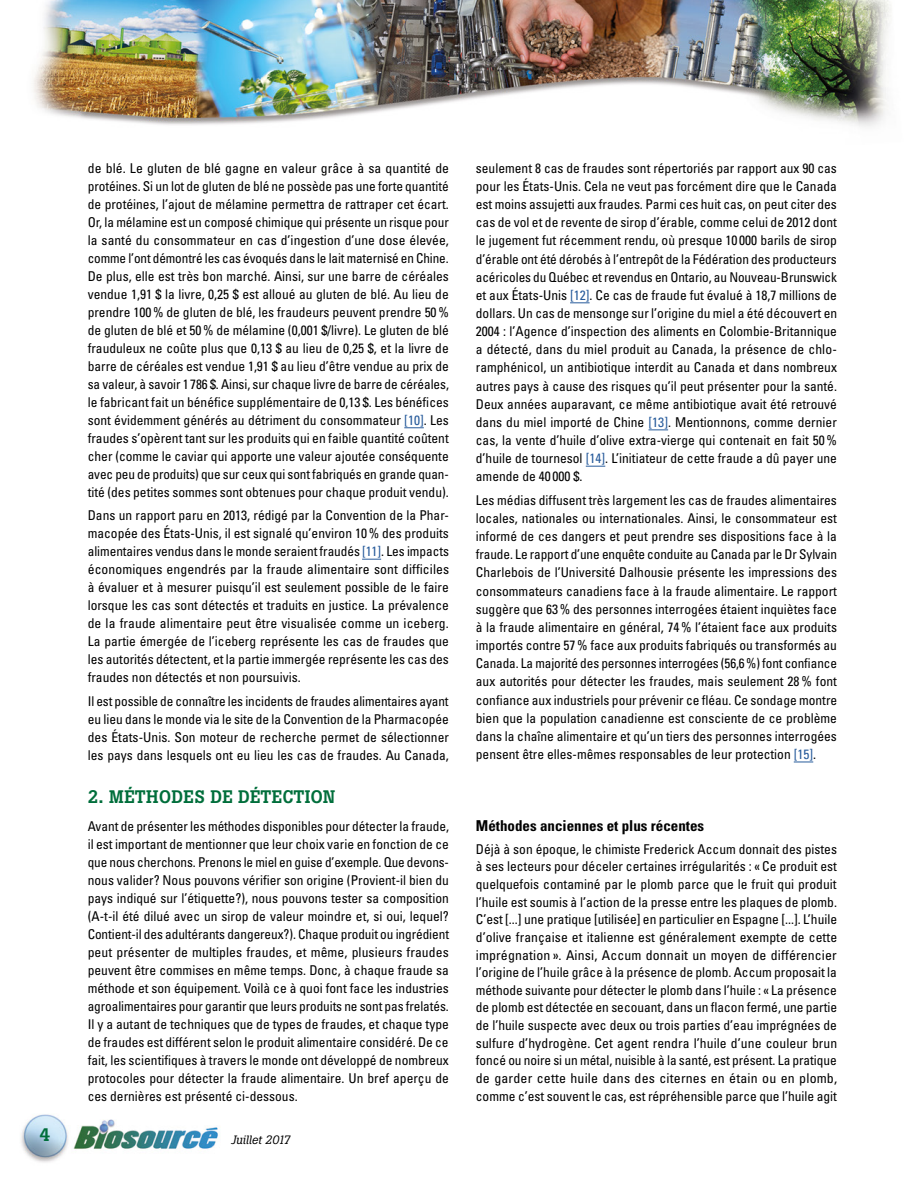
<style>
.page{position:relative;width:918px;height:1188px;background:#fff}
.page>*{position:absolute;margin:0;border:0;box-sizing:border-box;transform-origin:0 0}
.Titre_de_chapitre{font:500 18px "Boton";letter-spacing:.02em;color:#006e3b}
.Sous-titres_2_-_TDM{font:700 condensed 15px "Univers";color:#000}
.Texte_courant{font:condensed 13.5px/18px "Univers";color:#000;text-align:justify}
.t1{font:italic 12px "Boton";color:#000}
.s1{color:#275b9b}
</style>
<div class="page">
<img style="left:21px;top:1114px;width:197px;height:49px">
<img style="left:33px;top:0;width:858px;height:127px">
<svg style="left:404px;top:427px;width:20px;height:1px"></svg>
<svg style="left:362px;top:559px;width:19px;height:1px"></svg>
<svg style="left:570px;top:302px;width:20px;height:1px"></svg>
<svg style="left:649px;top:430px;width:19px;height:1px"></svg>
<svg style="left:586px;top:466px;width:19px;height:1px"></svg>
<svg style="left:794px;top:762px;width:19px;height:1px"></svg>
<p class="Texte_courant" style="left:88px;top:159px;width:363px">de blé. Le gluten de blé gagne en valeur grâce à sa quantité de protéines. Si un lot de gluten de blé ne possède pas une forte quantité de protéines, l’ajout de mélamine permettra de rattraper cet écart.<br>Or, la mélamine est un composé chimique qui présente un risque pour la santé du consommateur en cas d’ingestion d’une dose élevée, comme l’ont démontré les cas évoqués dans le lait maternisé en Chine.<br>De plus, elle est très bon marché. Ainsi, sur une barre de céréales vendue 1,91 $ la livre, 0,25 $ est alloué au gluten de blé. Au lieu de prendre 100% de gluten de blé, les fraudeurs peuvent prendre 50% de gluten de blé et 50% de mélamine (0,001 $/livre). Le gluten de blé frauduleux ne coûte plus que 0,13 $ au lieu de 0,25 $, et la livre de barre de céréales est vendue 1,91 $ au lieu d’être vendue au prix de sa valeur, à savoir 1786 $. Ainsi, sur chaque livre de barre de céréales, le fabricant fait un bénéfice supplémentaire de 0,13 $. Les bénéfices sont évidemment générés au détriment du consommateur <span class="s1">[10]</span>. Les fraudes s’opèrent tant sur les produits qui en faible quantité coûtent cher (comme le caviar qui apporte une valeur ajoutée conséquente avec peu de produits) que sur ceux qui sont fabriqués en grande quan&shy;tité (des petites sommes sont obtenues pour chaque produit vendu).</p>
<p class="Texte_courant" style="left:88px;top:506px;width:363px">Dans un rapport paru en 2013, rédigé par la Convention de la Phar&shy;macopée des États-Unis, il est signalé qu’environ 10% des produits alimentaires vendus dans le monde seraient fraudés <span class="s1">[11]</span>. Les impacts économiques engendrés par la fraude alimentaire sont difficiles à évaluer et à mesurer puisqu’il est seulement possible de le faire lorsque les cas sont détectés et traduits en justice. La prévalence de la fraude alimentaire peut être visualisée comme un iceberg.<br>La partie émergée de l’iceberg représente les cas de fraudes que les autorités détectent, et la partie immergée représente les cas des fraudes non détectés et non poursuivis.</p>
<p class="Texte_courant" style="left:88px;top:692px;width:363px">Il est possible de connaître les incidents de fraudes alimentaires ayant eu lieu dans le monde via le site de la Convention de la Pharmacopée des États-Unis. Son moteur de recherche permet de sélectionner les pays dans lesquels ont eu lieu les cas de fraudes. Au Canada,</p>
<p class="Texte_courant" style="left:476px;top:159px;width:363px">seulement 8 cas de fraudes sont répertoriés par rapport aux 90 cas pour les États-Unis. Cela ne veut pas forcément dire que le Canada est moins assujetti aux fraudes. Parmi ces huit cas, on peut citer des cas de vol et de revente de sirop d’érable, comme celui de 2012 dont le jugement fut récemment rendu, où presque 10 000 barils de sirop d’érable ont été dérobés à l’entrepôt de la Fédération des producteurs acéricoles du Québec et revendus en Ontario, au Nouveau-Brunswick et aux États-Unis <span class="s1">[12]</span>. Ce cas de fraude fut évalué à 18,7 millions de dollars. Un cas de mensonge sur l’origine du miel a été découvert en 2004 : l’Agence d’inspection des aliments en Colombie-Britannique a détecté, dans du miel produit au Canada, la présence de chlo&shy;ramphénicol, un antibiotique interdit au Canada et dans nombreux autres pays à cause des risques qu’il peut présenter pour la santé.<br>Deux années auparavant, ce même antibiotique avait été retrouvé dans du miel importé de Chine <span class="s1">[13]</span>. Mentionnons, comme dernier cas, la vente d’huile d’olive extra-vierge qui contenait en fait 50% d’huile de tournesol <span class="s1">[14]</span>. L’initiateur de cette fraude a dû payer une amende de 40 000 $.</p>
<p class="Texte_courant" style="left:476px;top:491px;width:363px">Les médias diffusent très largement les cas de fraudes alimentaires locales, nationales ou internationales. Ainsi, le consommateur est informé de ces dangers et peut prendre ses dispositions face à la fraude. Le rapport d’une enquête conduite au Canada par le Dr Sylvain Charlebois de l’Université Dalhousie présente les impressions des consommateurs canadiens face à la fraude alimentaire. Le rapport suggère que 63% des personnes interrogées étaient inquiètes face à la fraude alimentaire en général, 74% l’étaient face aux produits importés contre 57% face aux produits fabriqués ou transformés au Canada. La majorité des personnes interrogées (56,6%) font confiance aux autorités pour détecter les fraudes, mais seulement 28% font confiance aux industriels pour prévenir ce fléau. Ce sondage montre bien que la population canadienne est consciente de ce problème dans la chaîne alimentaire et qu’un tiers des personnes interrogées pensent être elles-mêmes responsables de leur protection <span class="s1">[15]</span>.</p>
<p class="Titre_de_chapitre" style="left:88px;top:786px;width:249px">2. MÉTHODES DE DÉTECTION</p>
<p class="Texte_courant" style="left:88px;top:817px;width:363px">Avant de présenter les méthodes disponibles pour détecter la fraude, il est important de mentionner que leur choix varie en fonction de ce que nous cherchons. Prenons le miel en guise d’exemple. Que devons&shy;nous valider? Nous pouvons vérifier son origine (Provient-il bien du pays indiqué sur l’étiquette?), nous pouvons tester sa composition (A-t-il été dilué avec un sirop de valeur moindre et, si oui, lequel?<br>Contient-il des adultérants dangereux?). Chaque produit ou ingrédient peut présenter de multiples fraudes, et même, plusieurs fraudes peuvent être commises en même temps. Donc, à chaque fraude sa méthode et son équipement. Voilà ce à quoi font face les industries agroalimentaires pour garantir que leurs produits ne sont pas frelatés.<br>Il y a autant de techniques que de types de fraudes, et chaque type de fraudes est différent selon le produit alimentaire considéré. De ce fait, les scientifiques à travers le monde ont développé de nombreux protocoles pour détecter la fraude alimentaire. Un bref aperçu de ces dernières est présenté ci-dessous.</p>
<p class="Sous-titres_2_-_TDM" style="left:476px;top:816px;width:230px">Méthodes anciennes et plus récentes</p>
<p class="Texte_courant" style="left:476px;top:840px;width:363px">Déjà à son époque, le chimiste Frederick Accum donnait des pistes à ses lecteurs pour déceler certaines irrégularités : «Ce produit est quelquefois contaminé par le plomb parce que le fruit qui produit l’huile est soumis à l’action de la presse entre les plaques de plomb.<br>C’est [...] une pratique [utilisée] en particulier en Espagne [...]. L’huile d’olive française et italienne est généralement exempte de cette imprégnation ». Ainsi, Accum donnait un moyen de différencier l’origine de l’huile grâce à la présence de plomb. Accum proposait la méthode suivante pour détecter le plomb dans l’huile : « La présence de plomb est détectée en secouant, dans un flacon fermé, une partie de l’huile suspecte avec deux ou trois parties d’eau imprégnées de sulfure d’hydrogène. Cet agent rendra l’huile d’une couleur brun foncé ou noire si un métal, nuisible à la santé, est présent. La pratique de garder cette huile dans des citernes en étain ou en plomb, comme c’est souvent le cas, est répréhensible parce que l’huile agit</p>
<h1 class="Titre_de_chapitre" style="left:40px;top:1124px;width:12px">4</h1>
<p class="t1" style="left:231px;top:1133px;width:61px">Juillet 2017</p>
</div>
